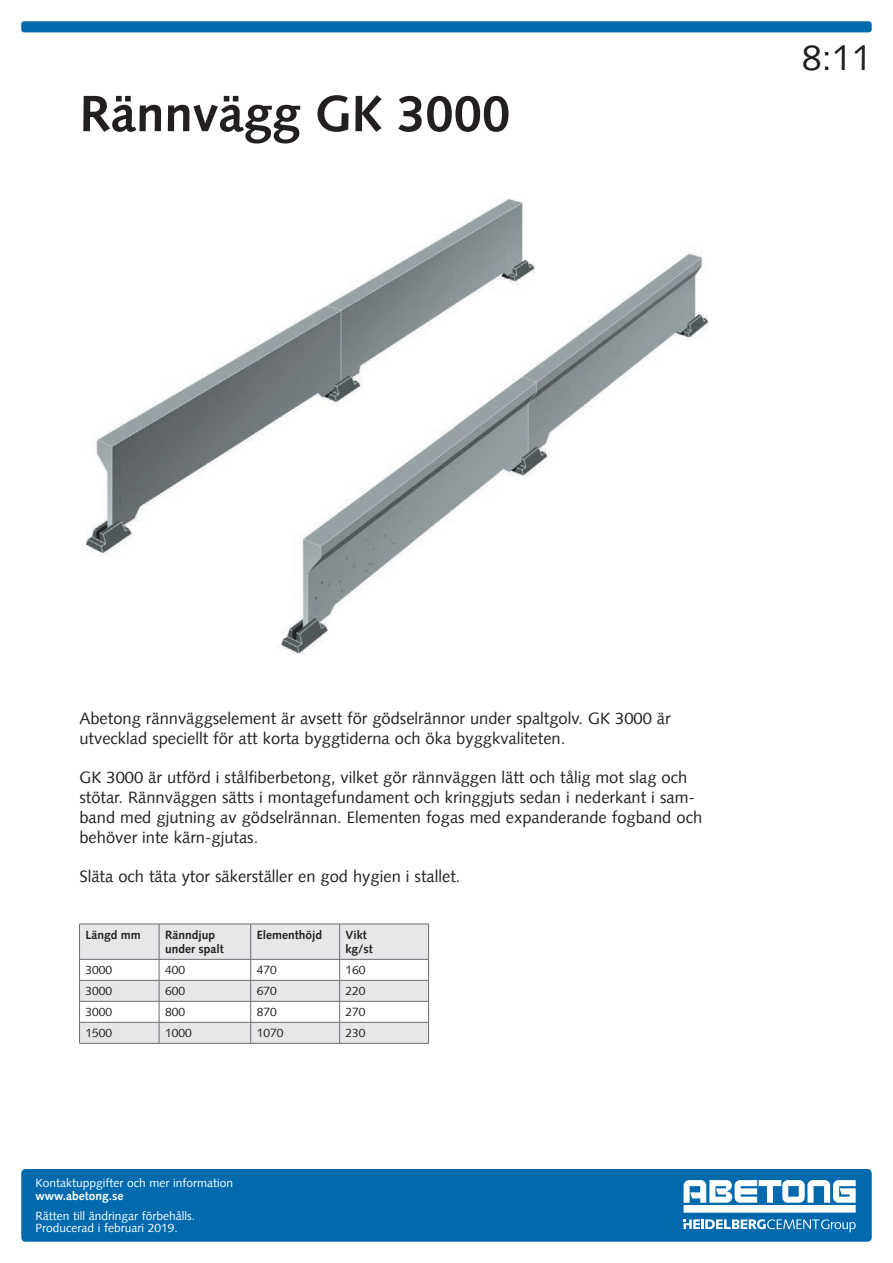
<style>
.page{position:relative;width:893px;height:1263px;background:#fff}
.page>*{position:absolute;margin:0;border:0;box-sizing:border-box;transform-origin:0 0}
.t1{font:700 51px "Syntax";color:#231f20}
.t2{font:36px "Syntax";color:#231f20}
.t3{font:16.5px/19.8px "Syntax";color:#231f20}
.t4{font:12px/12.8px "Syntax";color:#fff}
.t5{font:12px "Syntax";color:#231f20}
.t6{font:700 12px/14.4px "Syntax";color:#231f20}
.t7{font:700 12px "Syntax";color:#fff}
</style>
<div class="page">
<div style="left:21px;top:1169px;width:851px;height:73px;background:#0169ae;border-radius:4px"></div>
<div style="left:21px;top:21px;width:851px;height:11px;background:#0169ae;border-radius:3px"></div>
<div style="left:684px;top:1205px;width:172px;height:8px;background:#fff"></div>
<svg style="left:684px;top:1180px;width:172px;height:23px"></svg>
<svg style="left:684px;top:1219px;width:172px;height:13px"></svg>
<img style="left:87px;top:200px;width:623px;height:454px">
<svg style="left:79px;top:924px;width:350px;height:119px"></svg>
<hr style="left:79px;top:1043px;width:80px;height:1px;background:#6c6d70">
<hr style="left:159px;top:1043px;width:92px;height:1px;background:#6c6d70">
<hr style="left:251px;top:1043px;width:89px;height:1px;background:#6c6d70">
<hr style="left:340px;top:1043px;width:89px;height:1px;background:#6c6d70">
<h1 class="t1" style="left:79px;top:84px;width:432px">Rännvägg GK 3000</h1>
<h2 class="t2" style="left:802px;top:36px;width:72px">8:11</h2>
<p class="t3" style="left:79px;top:708px;width:593px">Abetong rännväggselement är avsett för gödselrännor under spaltgolv. GK 3000 är utvecklad speciellt för att korta byggtiderna och öka byggkvaliteten.</p>
<p class="t3" style="left:79px;top:768px;width:624px">GK 3000 är utförd i stålfiberbetong, vilket gör rännväggen lätt och tålig mot slag och stötar. Rännväggen sätts i montagefundament och kringgjuts sedan i nederkant i sam&shy;band med gjutning av gödselrännan. Elementen fogas med expanderande fogband och behöver inte kärn-gjutas.</p>
<p class="t3" style="left:79px;top:867px;width:382px">Släta och täta ytor säkerställer en god hygien i stallet.</p>
<p class="t6" style="left:86px;top:928px;width:57px">Längd mm</p>
<p class="t6" style="left:165px;top:928px;width:60px">Ränndjup under spalt</p>
<p class="t6" style="left:257px;top:928px;width:67px">Elementhöjd</p>
<p class="t6" style="left:346px;top:928px;width:29px">Vikt kg/st</p>
<p class="t5" style="left:86px;top:963px;width:28px">3000</p>
<p class="t5" style="left:165px;top:963px;width:22px">400</p>
<p class="t5" style="left:257px;top:963px;width:22px">470</p>
<p class="t5" style="left:346px;top:963px;width:22px">160</p>
<p class="t5" style="left:86px;top:984px;width:28px">3000</p>
<p class="t5" style="left:165px;top:984px;width:22px">600</p>
<p class="t5" style="left:257px;top:984px;width:22px">670</p>
<p class="t5" style="left:346px;top:984px;width:22px">220</p>
<p class="t5" style="left:86px;top:1005px;width:28px">3000</p>
<p class="t5" style="left:165px;top:1005px;width:22px">800</p>
<p class="t5" style="left:257px;top:1005px;width:22px">870</p>
<p class="t5" style="left:346px;top:1005px;width:22px">270</p>
<p class="t5" style="left:86px;top:1026px;width:28px">1500</p>
<p class="t5" style="left:165px;top:1026px;width:28px">1000</p>
<p class="t5" style="left:257px;top:1026px;width:28px">1070</p>
<p class="t5" style="left:346px;top:1026px;width:22px">230</p>
<p class="t4" style="left:36px;top:1177px;width:199px">Kontaktuppgifter och mer information</p>
<p class="t7" style="left:36px;top:1189px;width:90px">www.abetong.se</p>
<p class="t4" style="left:36px;top:1209px;width:161px">Rätten till ändringar förbehålls.<br>Producerad i februari 2019.</p>
</div>
